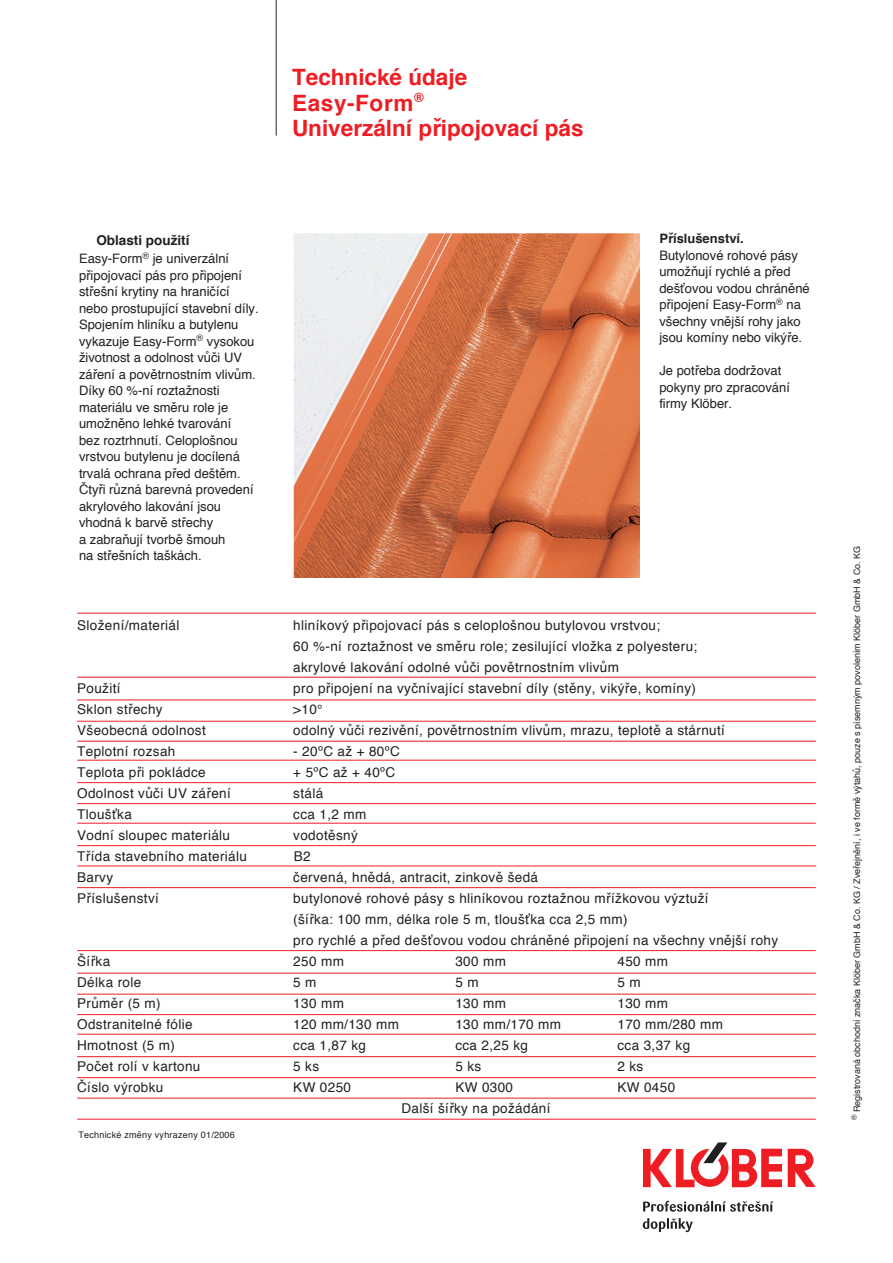
<style>
.page{position:relative;width:893px;height:1263px;background:#fff}
.page>*{position:absolute;margin:0;border:0;box-sizing:border-box;transform-origin:0 0}
.t1{font:700 22.5px/25.5px "Helvetica";color:#ee1d23}
.t2{font:13.5px/21px "Helvetica";letter-spacing:.025em;color:#231f20}
.t3{font:700 13.5px "Helvetica";color:#231f20}
.t4{font:12.9px/16.5px "Helvetica";color:#231f20}
.t5{font:700 12.9px "Helvetica";color:#231f20}
.t6{font:9px "Helvetica";color:#231f20}
.t7{font:9px "Helvetica";letter-spacing:.025em;color:#231f20}
</style>
<div class="page">
<svg style="left:275px;top:0;width:2px;height:136px"></svg>
<svg style="left:77px;top:612px;width:739px;height:2px"></svg>
<svg style="left:77px;top:699px;width:739px;height:2px"></svg>
<svg style="left:77px;top:676px;width:739px;height:2px"></svg>
<svg style="left:77px;top:720px;width:739px;height:2px"></svg>
<svg style="left:77px;top:740px;width:739px;height:2px"></svg>
<svg style="left:77px;top:759px;width:739px;height:2px"></svg>
<svg style="left:77px;top:782px;width:739px;height:1px"></svg>
<svg style="left:77px;top:803px;width:739px;height:1px"></svg>
<svg style="left:77px;top:822px;width:739px;height:2px"></svg>
<svg style="left:77px;top:845px;width:739px;height:1px"></svg>
<svg style="left:77px;top:865px;width:739px;height:2px"></svg>
<svg style="left:77px;top:887px;width:739px;height:1px"></svg>
<svg style="left:77px;top:1014px;width:739px;height:1px"></svg>
<svg style="left:77px;top:1033px;width:739px;height:2px"></svg>
<svg style="left:77px;top:950px;width:739px;height:1px"></svg>
<svg style="left:77px;top:972px;width:739px;height:2px"></svg>
<svg style="left:77px;top:993px;width:739px;height:2px"></svg>
<svg style="left:77px;top:1097px;width:739px;height:2px"></svg>
<svg style="left:77px;top:1118px;width:739px;height:2px"></svg>
<svg style="left:77px;top:1056px;width:739px;height:1px"></svg>
<svg style="left:77px;top:1077px;width:739px;height:1px"></svg>
<svg style="left:643px;top:1201px;width:130px;height:11px"></svg>
<svg style="left:642px;top:1218px;width:50px;height:14px"></svg>
<svg style="left:643px;top:1142px;width:172px;height:45px"></svg>
<img style="left:293px;top:233px;width:346px;height:345px">
<h1 class="t1" style="left:292px;top:66px;width:293px">Technické údaje<br>Easy-Form<sup>®<br></sup>Univerzální připojovací pás</h1>
<p class="t3" style="left:96px;top:231px;width:95px">Oblasti použití</p>
<p class="t4" style="left:79px;top:251px;width:181px">Easy-Form<sup>®</sup> je univerzální připojovací pás pro připojení střešní krytiny na hraničící nebo prostupující stavební díly.<br>Spojením hliníku a butylenu vykazuje Easy-Form<sup>®</sup> vysokou životnost a odolnost vůči UV záření a povětrnostním vlivům.<br>Díky 60 %-ní roztažnosti materiálu ve směru role je umožněno lehké tvarování<br>bez roztrhnutí. Celoplošnou vrstvou butylenu je docílená trvalá ochrana před deštěm.<br>Čtyři různá barevná provedení akrylového lakování jsou vhodná k barvě střechy<br>a zabraňují tvorbě šmouh<br>na střešních taškách.</p>
<p class="t5" style="left:659px;top:230px;width:86px">Příslušenství.</p>
<p class="t4" style="left:659px;top:248px;width:152px">Butylonové rohové pásy umožňují rychlé a před dešťovou vodou chráněné připojení Easy-Form<sup>®</sup> na všechny vnější rohy jako jsou komíny nebo vikýře.</p>
<p class="t4" style="left:659px;top:363px;width:132px">Je potřeba dodržovat pokyny pro zpracování firmy Klöber.</p>
<p class="t2" style="left:77px;top:615px;width:104px">Složení/materiál</p>
<p class="t2" style="left:293px;top:615px;width:405px">hliníkový připojovací pás s celoplošnou butylovou vrstvou;<br>60 %-ní roztažnost ve směru role; zesilující vložka z polyesteru; akrylové lakování odolné vůči povětrnostním vlivům</p>
<p class="t2" style="left:77px;top:678px;width:45px">Použití</p>
<p class="t2" style="left:293px;top:678px;width:404px">pro připojení na vyčnívající stavební díly (stěny, vikýře, komíny)</p>
<p class="t2" style="left:77px;top:699px;width:87px">Sklon střechy</p>
<p class="t2" style="left:293px;top:699px;width:31px">&gt;10°</p>
<p class="t2" style="left:77px;top:720px;width:130px">Všeobecná odolnost</p>
<p class="t2" style="left:293px;top:720px;width:433px">odolný vůči rezivění, povětrnostním vlivům, mrazu, teplotě a stárnutí</p>
<p class="t2" style="left:77px;top:741px;width:100px">Teplotní rozsah</p>
<p class="t2" style="left:293px;top:741px;width:108px">- 20ºC až + 80ºC</p>
<p class="t2" style="left:77px;top:762px;width:130px">Teplota při pokládce</p>
<p class="t2" style="left:293px;top:762px;width:104px">+ 5ºC až + 40ºC</p>
<p class="t2" style="left:77px;top:783px;width:155px">Odolnost vůči UV záření</p>
<p class="t2" style="left:293px;top:783px;width:31px">stálá</p>
<p class="t2" style="left:77px;top:804px;width:56px">Tloušťka</p>
<p class="t2" style="left:293px;top:804px;width:75px">cca 1,2 mm</p>
<p class="t2" style="left:77px;top:825px;width:154px">Vodní sloupec materiálu</p>
<p class="t2" style="left:293px;top:825px;width:66px">vodotěsný</p>
<p class="t2" style="left:77px;top:846px;width:171px">Třída stavebního materiálu</p>
<p class="t2" style="left:294px;top:846px;width:18px">B2</p>
<p class="t2" style="left:77px;top:867px;width:37px">Barvy</p>
<p class="t2" style="left:293px;top:867px;width:246px">červená, hnědá, antracit, zinkově šedá</p>
<p class="t2" style="left:77px;top:888px;width:83px">Příslušenství</p>
<p class="t2" style="left:293px;top:888px;width:486px">butylonové rohové pásy s hliníkovou roztažnou mřížkovou výztuží<br>(šířka: 100 mm, délka role 5 m, tloušťka cca 2,5 mm)<br>pro rychlé a před dešťovou vodou chráněné připojení na všechny vnější rohy</p>
<p class="t2" style="left:77px;top:951px;width:34px">Šířka</p>
<p class="t2" style="left:293px;top:951px;width:52px">250 mm</p>
<p class="t2" style="left:455px;top:951px;width:52px">300 mm</p>
<p class="t2" style="left:617px;top:951px;width:52px">450 mm</p>
<p class="t2" style="left:77px;top:972px;width:66px">Délka role</p>
<p class="t2" style="left:293px;top:972px;width:25px">5 m</p>
<p class="t2" style="left:455px;top:972px;width:25px">5 m</p>
<p class="t2" style="left:617px;top:972px;width:25px">5 m</p>
<p class="t2" style="left:77px;top:993px;width:85px">Průměr (5 m)</p>
<p class="t2" style="left:293px;top:993px;width:52px">130 mm</p>
<p class="t2" style="left:455px;top:993px;width:52px">130 mm</p>
<p class="t2" style="left:617px;top:993px;width:52px">130 mm</p>
<p class="t2" style="left:77px;top:1014px;width:117px">Odstranitelné fólie</p>
<p class="t2" style="left:293px;top:1014px;width:107px">120 mm/130 mm</p>
<p class="t2" style="left:455px;top:1014px;width:107px">130 mm/170 mm</p>
<p class="t2" style="left:617px;top:1014px;width:107px">170 mm/280 mm</p>
<p class="t2" style="left:77px;top:1035px;width:99px">Hmotnost (5 m)</p>
<p class="t2" style="left:293px;top:1035px;width:74px">cca 1,87 kg</p>
<p class="t2" style="left:455px;top:1035px;width:74px">cca 2,25 kg</p>
<p class="t2" style="left:617px;top:1035px;width:74px">cca 3,37 kg</p>
<p class="t2" style="left:77px;top:1056px;width:125px">Počet rolí v kartonu</p>
<p class="t2" style="left:293px;top:1056px;width:27px">5 ks</p>
<p class="t2" style="left:455px;top:1056px;width:27px">5 ks</p>
<p class="t2" style="left:617px;top:1056px;width:27px">2 ks</p>
<p class="t2" style="left:77px;top:1077px;width:88px">Číslo výrobku</p>
<p class="t2" style="left:293px;top:1077px;width:59px">KW 0250</p>
<p class="t2" style="left:455px;top:1077px;width:59px">KW 0300</p>
<p class="t2" style="left:617px;top:1077px;width:59px">KW 0450</p>
<p class="t2" style="left:401px;top:1098px;width:151px">Další šířky na požádání</p>
<p class="t7" style="left:78px;top:1129px;width:158px">Technické změny vyhrazeny 01/2006</p>
<p class="t6" style="left:850px;top:1120px;width:576px;rotate:-90deg"><sup>®</sup> Registrovaná obchodní značka Klöber GmbH &amp; Co. KG / Zveřejnění, i ve formě výtahů, pouze s písemným povolením Klöber GmbH &amp; Co. KG</p>
</div>
